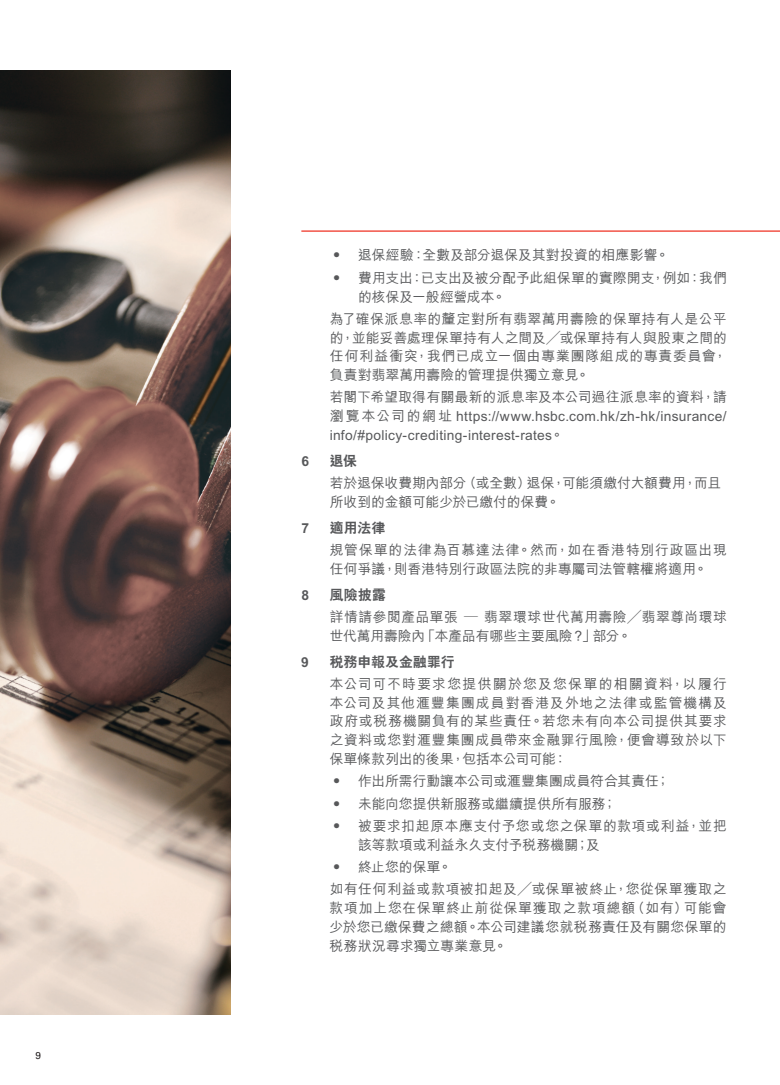
<style>
.page{position:relative;width:780px;height:1085px;background:#fff}
.page>*{position:absolute;margin:0;border:0;box-sizing:border-box;transform-origin:0 0}
.t1{font:500 13.75px/18.8px "M Hei HK";letter-spacing:.015em;color:#57585a;text-align:justify}
.t2{font:500 13.75px/18.8px "M Hei HK";letter-spacing:-.005em;color:#57585a}
.t3{font:500 13.75px/18.8px "M Hei HK";letter-spacing:.035em;color:#57585a}
.t4{font:500 13.75px/22.2px "M Hei HK";letter-spacing:.05em;color:#57585a}
.t5{font:800 13.75px "C Hei 2 HK";letter-spacing:.015em;color:#57585a}
.t6{font:10px "Univers";color:#231f20}
</style>
<div class="page">
<img style="left:0;top:71px;width:230px;height:942px">
<hr style="left:301px;top:230px;width:479px;height:2px;background:#ef3122">
<p class="t6" style="left:35px;top:1049px;width:7px">9</p>
<p class="t1" style="left:330px;top:245px;width:341px">• 退保經驗：全數及部分退保及其對投資的相應影響。</p>
<p class="t2" style="left:358px;top:267px;width:370px;text-indent:-28px">• 費用支出：已支出及被分配予此組保單的實際開支，例如：我們的核保及一般經營成本。</p>
<p class="t1" style="left:330px;top:308px;width:398px">為了確保派息率的釐定對所有翡翠萬用壽險的保單持有人是公平的，並能妥善處理保單持有人之間及╱或保單持有人與股東之間的任何利益衝突，我們已成立一個由專業團隊組成的專責委員會，負責對翡翠萬用壽險的管理提供獨立意見。</p>
<p class="t1" style="left:330px;top:387px;width:398px">若閣下希望取得有關最新的派息率及本公司過往派息率的資料，請瀏覽本公司的網址 https://www.hsbc.com.hk/zh-hk/insurance/ info/#policy-crediting-interest-rates。</p>
<p class="t5" style="left:301px;top:451px;width:9px">6</p>
<p class="t5" style="left:330px;top:451px;width:29px">退保</p>
<p class="t2" style="left:330px;top:472px;width:393px">若於退保收費期內部分（或全數）退保，可能須繳付大額費用，而且所收到的金額可能少於已繳付的保費。</p>
<p class="t5" style="left:301px;top:518px;width:9px">7</p>
<p class="t5" style="left:330px;top:518px;width:57px">適用法律</p>
<p class="t1" style="left:330px;top:539px;width:398px">規管保單的法律為百慕達法律。然而，如在香港特別行政區出現任何爭議，則香港特別行政區法院的非專屬司法管轄權將適用。</p>
<p class="t5" style="left:301px;top:585px;width:9px">8</p>
<p class="t5" style="left:330px;top:585px;width:58px">風險披露</p>
<p class="t1" style="left:329px;top:606px;width:398px">詳情請參閱產品單張 — 翡翠環球世代萬用壽險╱翡翠尊尚環球世代萬用壽險內「本產品有哪些主要風險？」部分。</p>
<p class="t5" style="left:301px;top:652px;width:9px">9</p>
<p class="t5" style="left:329px;top:652px;width:126px">稅務申報及金融罪行</p>
<p class="t1" style="left:329px;top:673px;width:398px">本公司可不時要求您提供關於您及您保單的相關資料，以履行本公司及其他滙豐集團成員對香港及外地之法律或監管機構及政府或稅務機關負有的某些責任。若您未有向本公司提供其要求之資料或您對滙豐集團成員帶來金融罪行風險，便會導致於以下保單條款列出的後果，包括本公司可能：</p>
<p class="t1" style="left:329px;top:770px;width:341px">• 作出所需行動讓本公司或滙豐集團成員符合其責任；</p>
<p class="t2" style="left:329px;top:793px;width:288px">• 未能向您提供新服務或繼續提供所有服務；</p>
<p class="t3" style="left:358px;top:815px;width:370px;text-indent:-28px">• 被要求扣起原本應支付予您或您之保單的款項或利益，並把該等款項或利益永久支付予稅務機關；及</p>
<p class="t4" style="left:329px;top:854px;width:398px">• 終止您的保單。<br>如有任何利益或款項被扣起及╱或保單被終止，您從保單獲取之</p>
<p class="t1" style="left:329px;top:897px;width:398px">款項加上您在保單終止前從保單獲取之款項總額（如有）可能會少於您已繳保費之總額。本公司建議您就稅務責任及有關您保單的稅務狀況尋求獨立專業意見。</p>
</div>
